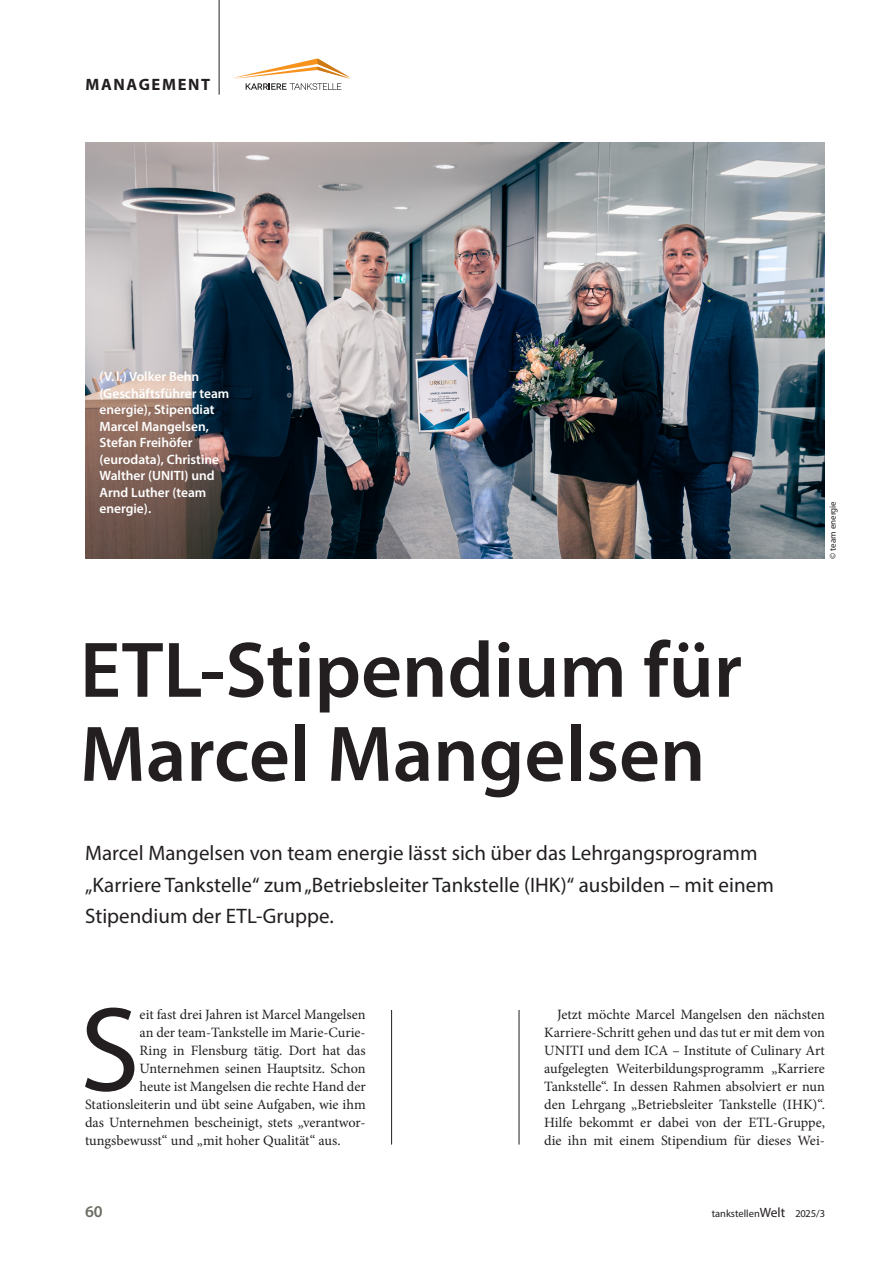
<style>
.page{position:relative;width:893px;height:1263px;background:#fff}
.page>*{position:absolute;margin:0;border:0;box-sizing:border-box;transform-origin:0 0}
.Grundschrift___Initial_neu{font:121.05px "Myriad Pro";color:#231f20}
.NEU_Ü1_Hauptstory{font:600 79.5px/84px "Myriad Pro";color:#231f20}
.NEU_Ü2_Hauptstory{font:21px/31.5px "Myriad Pro";color:#231f20}
.t1{font:700 16.5px "Myriad Pro";letter-spacing:.1em;color:#231f20}
.t2{font:600 16.5px "Myriad Pro";color:#6d6d65}
.Grundschrift_Einzug{font:14.25px/18px "Minion Pro";color:#231f20;text-align:justify}
.Grundschrift___Initial_neu-2{font:14.25px "Minion Pro";letter-spacing:-.005em;color:#231f20}
.Bildunterschrift{font:600 13.5px/16.5px "Myriad Pro";color:#fff}
.t3{font:10.5px "Myriad Pro";color:#231f20}
.Copyright{font:9px "Myriad Pro";color:#231f20}
.s1{font-size:13.5px}
</style>
<div class="page">
<hr style="left:219px;top:0;width:1px;height:95px;background:#231f20">
<svg style="left:233px;top:58px;width:117px;height:32px"></svg>
<img style="left:85px;top:142px;width:740px;height:417px">
<hr style="left:391px;top:1010px;width:1px;height:134px;background:#231f20">
<hr style="left:519px;top:1010px;width:1px;height:134px;background:#231f20">
<p class="t1" style="left:86px;top:74px;width:126px">MANAGEMENT</p>
<p class="Bildunterschrift" style="left:99px;top:368px;width:131px">(V.l.) Volker Behn (Geschäftsführer team energie), Stipendiat<br>Marcel Mangelsen,<br>Stefan Freihöfer (eurodata), Christine<br>Walther (UNITI) und<br>Arnd Luther (team energie).</p>
<p class="NEU_Ü1_Hauptstory" style="left:80px;top:626px;width:664px">ETL-Stipendium für<br>Marcel Mangelsen</p>
<p class="NEU_Ü2_Hauptstory" style="left:85px;top:837px;width:690px">Marcel Mangelsen von team energie lässt sich über das Lehrgangsprogramm „Karriere Tankstelle“ zum „Betriebsleiter Tankstelle (IHK)“ ausbilden – mit einem<br>Stipendium der ETL-Gruppe.</p>
<p class="Copyright" style="left:827px;top:559px;width:59px;rotate:-90deg">© team energie</p>
<p class="Grundschrift___Initial_neu" style="left:80px;top:975px;width:61px">S</p>
<p class="Grundschrift___Initial_neu-2" style="left:140px;top:1004px;width:228px">eit fast drei Jahren ist Marcel Mangelsen</p>
<p class="Grundschrift___Initial_neu-2" style="left:140px;top:1022px;width:228px">an der team-Tankstelle im Marie-Curie-</p>
<p class="Grundschrift___Initial_neu-2" style="left:140px;top:1040px;width:228px">Ring in Flensburg tätig. Dort hat das</p>
<p class="Grundschrift___Initial_neu-2" style="left:140px;top:1058px;width:228px">Unternehmen seinen Hauptsitz. Schon</p>
<p class="Grundschrift___Initial_neu-2" style="left:140px;top:1076px;width:228px">heute ist Mangelsen die rechte Hand der</p>
<p class="Grundschrift___Initial_neu-2" style="left:85px;top:1094px;width:282px">Stationsleiterin und übt seine Aufgaben, wie ihm</p>
<p class="Grundschrift___Initial_neu-2" style="left:85px;top:1112px;width:282px">das Unternehmen bescheinigt, stets „verantwor-</p>
<p class="Grundschrift___Initial_neu-2" style="left:85px;top:1130px;width:257px">tungsbewusst“ und „mit hoher Qualität“ aus.</p>
<p class="Grundschrift_Einzug" style="left:544px;top:1005px;width:282px;text-indent:13px">Jetzt möchte Marcel Mangelsen den nächsten Karriere-Schritt gehen und das tut er mit dem von UNITI und dem ICA – Institute of Culinary Art aufgelegten Weiterbildungsprogramm „Karriere Tankstelle“. In dessen Rahmen absolviert er nun den Lehrgang „Betriebsleiter Tankstelle (IHK)“.<br>Hilfe bekommt er dabei von der ETL-Gruppe, die ihn mit einem Stipendium für dieses Wei-</p>
<p class="t2" style="left:85px;top:1200px;width:19px">60</p>
<p class="t3" style="left:712px;top:1206px;width:115px">tankstellen<span class="s1">Welt</span> 2025/3</p>
</div>
